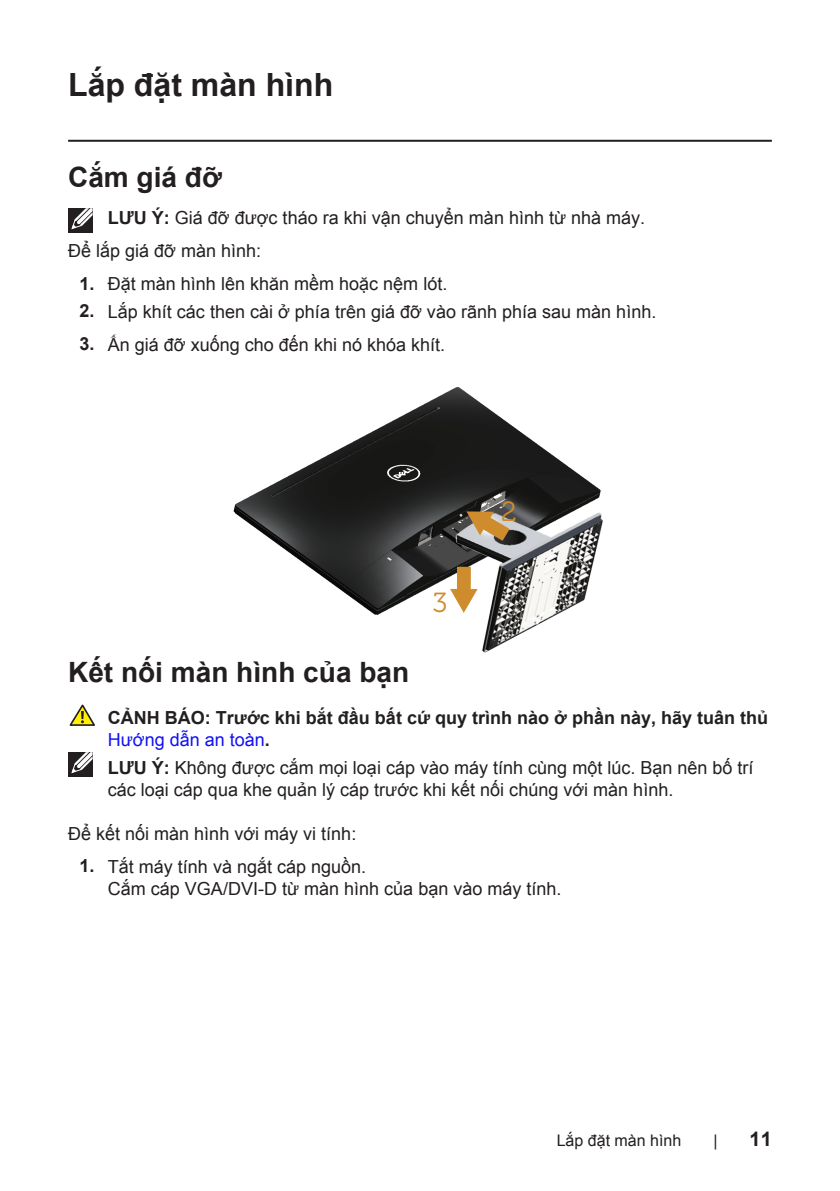
<style>
.page{position:relative;width:840px;height:1191px;background:#fff}
.page>*{position:absolute;margin:0;border:0;box-sizing:border-box;transform-origin:0 0}
.Head_1{font:700 32px "Arial";color:#231f20}
.Head_2{font:700 28px "Arial";color:#231f20}
.t1{font:27.6px "Museo For Dell 300";color:#cf8c2d}
.t2{font:700 20px "Arial";color:#231f20}
.text{font:18px/21.6px "Arial";color:#231f20}
.text-2{font:700 18px/21.6px "Arial";color:#231f20}
.t3{font:16px "Arial";color:#231f20}
.s1{font-weight:700}
.s2{font-weight:400;color:#1111f6}
</style>
<div class="page">
<hr style="left:68px;top:140px;width:703px;height:2px;background:#231f20">
<div style="left:68px;top:208px;width:24px;height:25px;background:#231f20"></div>
<svg style="left:71px;top:208px;width:22px;height:22px"></svg>
<img style="left:233px;top:387px;width:368px;height:228px">
<img style="left:454px;top:511px;width:149px;height:142px">
<svg style="left:450px;top:567px;width:27px;height:46px"></svg>
<svg style="left:459px;top:502px;width:65px;height:52px;background:#847969"></svg>
<svg style="left:69px;top:704px;width:26px;height:22px"></svg>
<div style="left:68px;top:752px;width:24px;height:24px;background:#231f20"></div>
<svg style="left:71px;top:752px;width:22px;height:22px"></svg>
<p class="Head_1" style="left:68px;top:63px;width:266px">Lắp đặt màn hình</p>
<p class="Head_2" style="left:68px;top:159px;width:154px">Cắm giá đỡ</p>
<p class="text" style="left:108px;top:207px;width:538px"><span class="s1">LƯU Ý:</span> Giá đỡ được tháo ra khi vận chuyển màn hình từ nhà máy.</p>
<p class="text" style="left:68px;top:240px;width:194px">Để lắp giá đỡ màn hình:</p>
<p class="text" style="left:79px;top:273px;width:369px"><span class="s1">1.</span> Đặt màn hình lên khăn mềm hoặc nệm lót.</p>
<p class="text" style="left:79px;top:301px;width:578px"><span class="s1">2.</span> Lắp khít các then cài ở phía trên giá đỡ vào rãnh phía sau màn hình.</p>
<p class="text" style="left:79px;top:333px;width:367px"><span class="s1">3.</span> Ấn giá đỡ xuống cho đến khi nó khóa khít.</p>
<p class="t1" style="left:432px;top:588px;width:16px">3</p>
<p class="t1" style="left:501px;top:497px;width:17px">2</p>
<p class="Head_2" style="left:68px;top:653px;width:342px">Kết nối màn hình của bạn</p>
<p class="text-2" style="left:108px;top:707px;width:661px">CẢNH BÁO: Trước khi bắt đầu bất cứ quy trình nào ở phần này, hãy tuân thủ<br><span class="s2">Hướng dẫn an toàn</span>.</p>
<p class="text" style="left:108px;top:757px;width:647px"><span class="s1">LƯU Ý:</span> Không được cắm mọi loại cáp vào máy tính cùng một lúc. Bạn nên bố trí các loại cáp qua khe quản lý cáp trước khi kết nối chúng với màn hình.</p>
<p class="text" style="left:68px;top:823px;width:289px">Để kết nối màn hình với máy vi tính:</p>
<p class="text" style="left:108px;top:856px;width:455px;text-indent:-28px"><span class="s1">1.</span> Tắt máy tính và ngắt cáp nguồn.<br>Cắm cáp VGA/DVI-D từ màn hình của bạn vào máy tính.</p>
<p class="t3" style="left:556px;top:1129px;width:126px">Lắp đặt màn hình</p>
<p class="t3" style="left:713px;top:1129px;width:6px">|</p>
<p class="t2" style="left:749px;top:1125px;width:24px">11</p>
</div>
